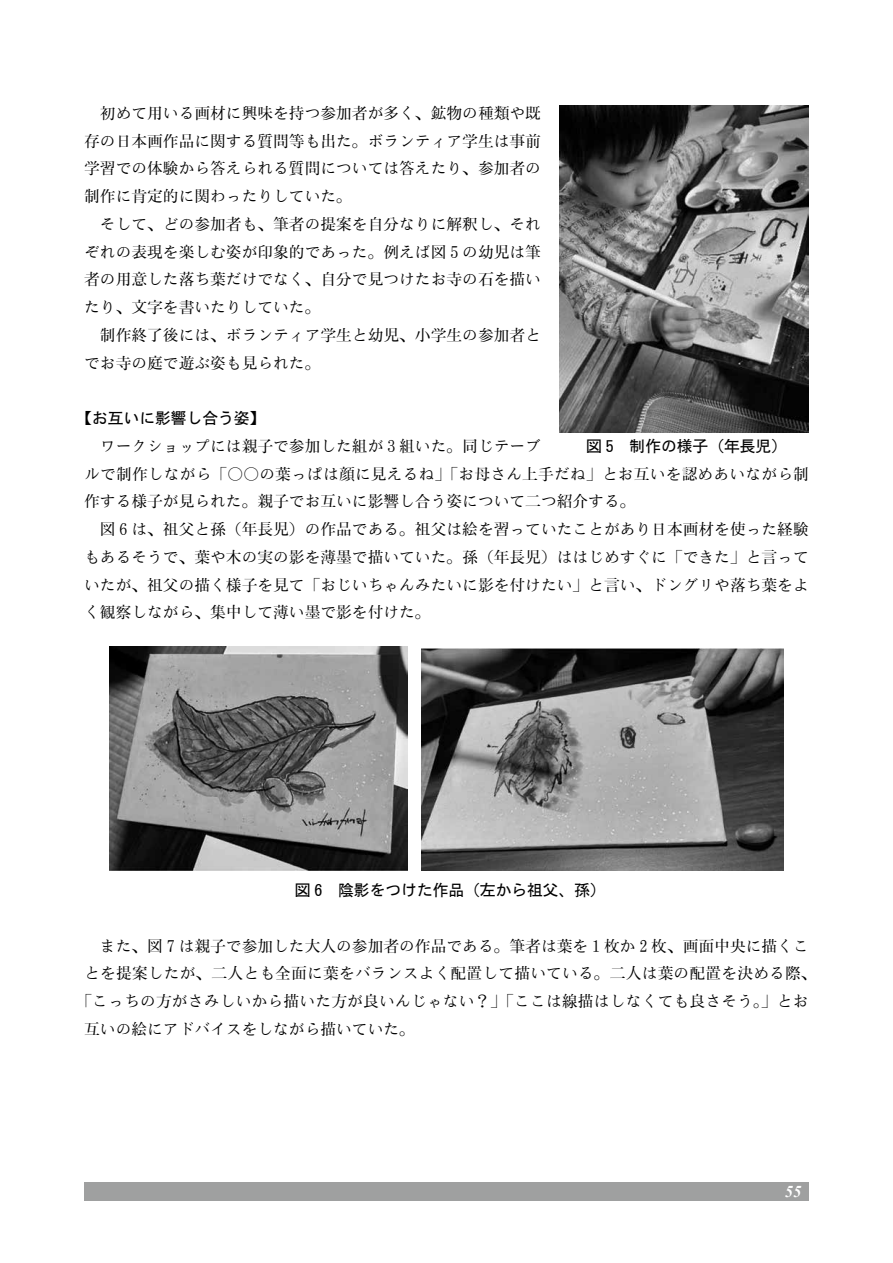
<style>
.page{position:relative;width:893px;height:1263px;background:#fff}
.page>*{position:absolute;margin:0;border:0;box-sizing:border-box;transform-origin:0 0}
.t1{font:italic 700 16.5px "Times New Roman";color:#fff}
.t2{font:15.75px/27.8px "Motoya Mincho W3 90 msp RKSJ H";color:#000}
.t3{font:15.75px "Motoya Gothic W3 90 msp RKSJ H";color:#000}
</style>
<div class="page">
<div style="left:84px;top:1182px;width:725px;height:18px;background:#9fa0a0"></div>
<img style="left:559px;top:105px;width:250px;height:327px">
<img style="left:110px;top:647px;width:297px;height:223px">
<img style="left:422px;top:648px;width:361px;height:222px">
<p class="t2" style="left:84px;top:99px;width:458px">　初めて用いる画材に興味を持つ参加者が多く、鉱物の種類や既存の日本画作品に関する質問等も出た。ボランティア学生は事前学習での体験から答えられる質問については答えたり、参加者の制作に肯定的に関わったりしていた。<br>　そして、どの参加者も、筆者の提案を自分なりに解釈し、それぞれの表現を楽しむ姿が印象的であった。例えば図 5 の幼児は筆者の用意した落ち葉だけでなく、自分で見つけたお寺の石を描いたり、文字を書いたりしていた。<br>　制作終了後には、ボランティア学生と幼児、小学生の参加者とでお寺の庭で遊ぶ姿も見られた。</p>
<p class="t3" style="left:76px;top:410px;width:191px">【お互いに影響し合う姿】</p>
<p class="t2" style="left:84px;top:432px;width:726px">　ワークショップには親子で参加した組が 3 組いた。同じテーブ<br>ルで制作しながら「○○の葉っぱは顔に見えるね」「お母さん上手だね」とお互いを認めあいながら制作する様子が見られた。親子でお互いに影響し合う姿について二つ紹介する。<br>　図 6 は、祖父と孫（年長児）の作品である。祖父は絵を習っていたことがあり日本画材を使った経験もあるそうで、葉や木の実の影を薄墨で描いていた。孫（年長児）ははじめすぐに「できた」と言っていたが、祖父の描く様子を見て「おじいちゃんみたいに影を付けたい」と言い、ドングリや落ち葉をよく観察しながら、集中して薄い墨で影を付けた。</p>
<p class="t3" style="left:586px;top:438px;width:202px">図 5　制作の様子（年長児）</p>
<p class="t3" style="left:295px;top:882px;width:313px">図 6　陰影をつけた作品（左から祖父、孫）</p>
<p class="t2" style="left:84px;top:932px;width:726px">　また、図 7 は親子で参加した大人の参加者の作品である。筆者は葉を 1 枚か 2 枚、画面中央に描くこ</p>
<p class="t2" style="left:84px;top:959px;width:734px">とを提案したが、二人とも全面に葉をバランスよく配置して描いている。二人は葉の配置を決める際、</p>
<p class="t2" style="left:76px;top:987px;width:734px">「こっちの方がさみしいから描いた方が良いんじゃない？」「ここは線描はしなくても良さそう。」とお</p>
<p class="t2" style="left:84px;top:1015px;width:332px">互いの絵にアドバイスをしながら描いていた。</p>
<p class="t1" style="left:785px;top:1179px;width:18px">55</p>
</div>
